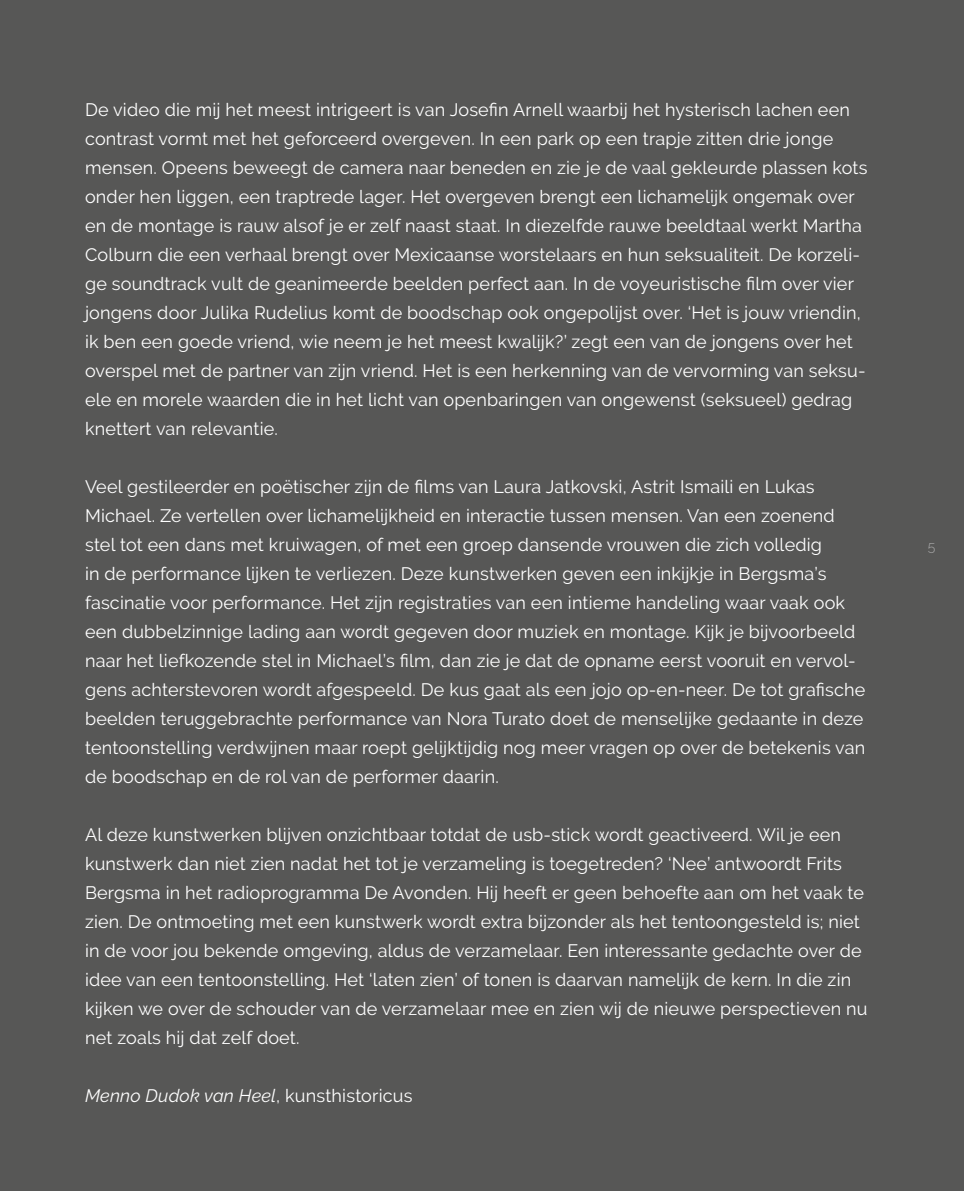
<style>
.page{position:relative;width:964px;height:1191px;background:#575756}
.page>*{position:absolute;margin:0;border:0;box-sizing:border-box;transform-origin:0 0}
.t1{font:18px/29px "Raleway";letter-spacing:.01em;color:#fff}
.t2{font:italic 18px "Raleway";letter-spacing:.01em;color:#fff}
.t3{font:300 14px "Raleway";color:#a8a8a8}
.s1{font-style:normal}
</style>
<div class="page">
<p class="t1" style="left:85px;top:95px;width:784px">De video die mij het meest intrigeert is van Josefin Arnell waarbij het hysterisch lachen een contrast vormt met het geforceerd overgeven. In een park op een trapje zitten drie jonge mensen. Opeens beweegt de camera naar beneden en zie je de vaal gekleurde plassen kots onder hen liggen, een traptrede lager. Het overgeven brengt een lichamelijk ongemak over en de montage is rauw alsof je er zelf naast staat. In diezelfde rauwe beeldtaal werkt Martha Colburn die een verhaal brengt over Mexicaanse worstelaars en hun seksualiteit. De korzeli&shy;ge soundtrack vult de geanimeerde beelden perfect aan. In de voyeuristische film over vier jongens door Julika Rudelius komt de boodschap ook ongepolijst over. ‘Het is jouw vriendin, ik ben een goede vriend, wie neem je het meest kwalijk?’ zegt een van de jongens over het overspel met de partner van zijn vriend. Het is een herkenning van de vervorming van seksu&shy;ele en morele waarden die in het licht van openbaringen van ongewenst (seksueel) gedrag knettert van relevantie.</p>
<p class="t1" style="left:85px;top:472px;width:782px">Veel gestileerder en poëtischer zijn de films van Laura Jatkovski, Astrit Ismaili en Lukas Michael. Ze vertellen over lichamelijkheid en interactie tussen mensen. Van een zoenend stel tot een dans met kruiwagen, of met een groep dansende vrouwen die zich volledig<br>in de performance lijken te verliezen. Deze kunstwerken geven een inkijkje in Bergsma’s fascinatie voor performance. Het zijn registraties van een intieme handeling waar vaak ook een dubbelzinnige lading aan wordt gegeven door muziek en montage. Kijk je bijvoorbeeld naar het liefkozende stel in Michael’s film, dan zie je dat de opname eerst vooruit en vervol&shy;gens achterstevoren wordt afgespeeld. De kus gaat als een jojo op-en-neer. De tot grafische beelden teruggebrachte performance van Nora Turato doet de menselijke gedaante in deze tentoonstelling verdwijnen maar roept gelijktijdig nog meer vragen op over de betekenis van de boodschap en de rol van de performer daarin.</p>
<p class="t1" style="left:85px;top:820px;width:784px">Al deze kunstwerken blijven onzichtbaar totdat de usb-stick wordt geactiveerd. Wil je een kunstwerk dan niet zien nadat het tot je verzameling is toegetreden? ‘Nee’ antwoordt Frits Bergsma in het radioprogramma De Avonden. Hij heeft er geen behoefte aan om het vaak te zien. De ontmoeting met een kunstwerk wordt extra bijzonder als het tentoongesteld is; niet in de voor jou bekende omgeving, aldus de verzamelaar. Een interessante gedachte over de idee van een tentoonstelling. Het ‘laten zien’ of tonen is daarvan namelijk de kern. In die zin kijken we over de schouder van de verzamelaar mee en zien wij de nieuwe perspectieven nu net zoals hij dat zelf doet.</p>
<p class="t2" style="left:85px;top:1085px;width:329px">Menno Dudok van Heel<span class="s1">, kunsthistoricus</span></p>
<p class="t3" style="left:928px;top:538px;width:9px">5</p>
</div>
